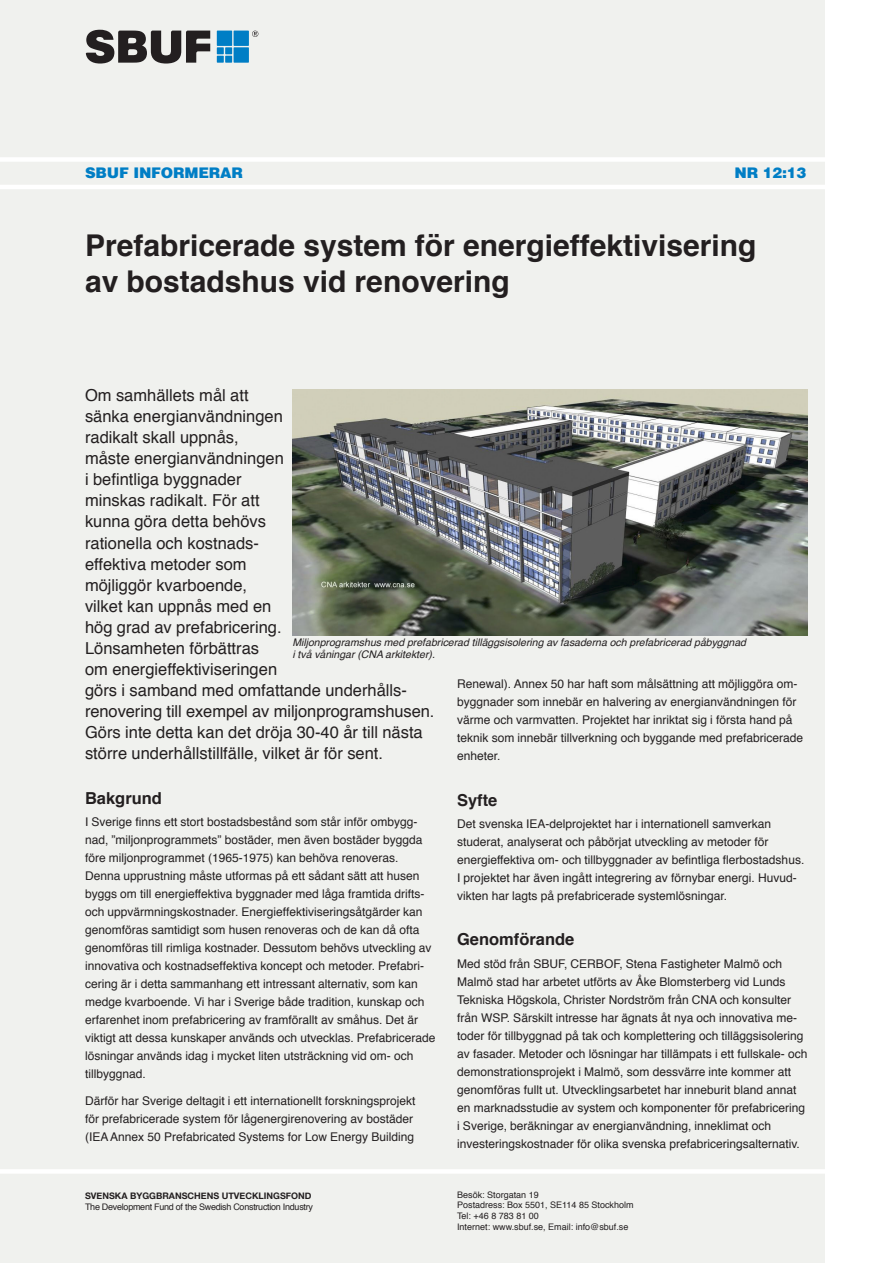
<style>
.page{position:relative;width:893px;height:1263px;background:#fff}
.page>*{position:absolute;margin:0;border:0;box-sizing:border-box;transform-origin:0 0}
.Rubrik{font:700 30px/36px "Helvetica";color:#231f20}
.Ingress{font:16.5px/21px "Helvetica";color:#231f20}
.Mellanrubbe{font:700 16.5px "Helvetica";color:#231f20}
.t1{font:900 15px "Helvetica";letter-spacing:-.02em;color:#007ec5}
.Brödtext{font:12px/18px "Helvetica";color:#231f20}
.Bildtext{font:italic 10.5px/12.6px "Helvetica";color:#231f20}
.t2{font:9px "Helvetica";color:#231f20}
.t3{font:9px "Helvetica";letter-spacing:-.03em;color:#231f20}
.t4{font:700 9px "Helvetica Neue";color:#231f20}
</style>
<div class="page">
<div style="left:0;top:0;width:825px;height:1263px;background:#f0f1ee"></div>
<svg style="left:86px;top:30px;width:124px;height:34px"></svg>
<div style="left:225px;top:47px;width:7px;height:7px;background:#007ec5"></div>
<div style="left:217px;top:47px;width:7px;height:7px;background:#007ec5"></div>
<div style="left:225px;top:56px;width:7px;height:7px;background:#007ec5"></div>
<div style="left:217px;top:56px;width:7px;height:7px;background:#007ec5"></div>
<div style="left:234px;top:47px;width:15px;height:16px;background:#007ec5"></div>
<div style="left:234px;top:31px;width:15px;height:15px;background:#007ec5"></div>
<div style="left:217px;top:31px;width:15px;height:15px;background:#007ec5"></div>
<svg style="left:252px;top:31px;width:6px;height:6px"></svg>
<div style="left:0;top:157px;width:835px;height:5px;background:#fff"></div>
<hr style="left:0;top:185px;width:835px;height:4px;background:#fff">
<div style="left:0;top:1169px;width:836px;height:5px;background:#fff"></div>
<img style="left:292px;top:389px;width:516px;height:247px">
<p class="t1" style="left:85px;top:164px;width:160px">SBUF INFORMERAR</p>
<p class="t1" style="left:734px;top:164px;width:74px">NR 12:13</p>
<p class="Rubrik" style="left:85px;top:228px;width:673px">Prefabricerade system för energieffektivisering av bostadshus vid renovering</p>
<p class="Ingress" style="left:85px;top:386px;width:351px">Om samhällets mål att<br>sänka energianvändningen<br>radikalt skall uppnås,<br>måste energianvändningen<br>i befintliga byggnader<br>minskas radikalt. För att<br>kunna göra detta behövs<br>rationella och kostnads-<br>effektiva metoder som<br>möjliggör kvarboende,<br>vilket kan uppnås med en<br>hög grad av prefabricering.<br>Lönsamheten förbättras<br>om energieffektiviseringen<br>görs i samband med omfattande underhålls&shy;renovering till exempel av miljonprogramshusen.<br>Görs inte detta kan det dröja 30-40 år till nästa större underhållstillfälle, vilket är för sent.</p>
<p class="Mellanrubbe" style="left:85px;top:785px;width:79px">Bakgrund</p>
<p class="Brödtext" style="left:85px;top:813px;width:352px">I Sverige finns ett stort bostadsbestånd som står inför ombygg&shy;nad, ”miljonprogrammets” bostäder, men även bostäder byggda före miljonprogrammet (1965-1975) kan behöva renoveras.<br>Denna upprustning måste utformas på ett sådant sätt att husen byggs om till energieffektiva byggnader med låga framtida drifts&shy;och uppvärmningskostnader. Energieffektiviseringsåtgärder kan genomföras samtidigt som husen renoveras och de kan då ofta genomföras till rimliga kostnader. Dessutom behövs utveckling av innovativa och kostnadseffektiva koncept och metoder. Prefabri&shy;cering är i detta sammanhang ett intressant alternativ, som kan medge kvarboende. Vi har i Sverige både tradition, kunskap och erfarenhet inom prefabricering av framförallt av småhus. Det är viktigt att dessa kunskaper används och utvecklas. Prefabricerade lösningar används idag i mycket liten utsträckning vid om- och tillbyggnad.</p>
<p class="Brödtext" style="left:85px;top:1092px;width:332px">Därför har Sverige deltagit i ett internationellt forskningsprojekt för prefabricerade system för lågenergirenovering av bostäder (IEA Annex 50 Prefabricated Systems for Low Energy Building</p>
<p class="Bildtext" style="left:292px;top:636px;width:455px">Miljonprogramshus med prefabricerad tilläggsisolering av fasaderna och prefabricerad påbyggnad i två våningar (CNA arkitekter).</p>
<p class="Brödtext" style="left:457px;top:675px;width:347px">Renewal). Annex 50 har haft som målsättning att möjliggöra om&shy;byggnader som innebär en halvering av energianvändningen för värme och varmvatten. Projektet har inriktat sig i första hand på teknik som innebär tillverkning och byggande med prefabricerade enheter.</p>
<p class="Mellanrubbe" style="left:457px;top:786px;width:42px">Syfte</p>
<p class="Brödtext" style="left:457px;top:815px;width:349px">Det svenska IEA-delprojektet har i internationell samverkan studerat, analyserat och påbörjat utveckling av metoder för energieffektiva om- och tillbyggnader av befintliga flerbostadshus.<br>I projektet har även ingått integrering av förnybar energi. Huvud&shy;vikten har lagts på prefabricerade systemlösningar.</p>
<p class="Mellanrubbe" style="left:457px;top:926px;width:119px">Genomförande</p>
<p class="Brödtext" style="left:457px;top:955px;width:352px">Med stöd från SBUF, CERBOF, Stena Fastigheter Malmö och Malmö stad har arbetet utförts av Åke Blomsterberg vid Lunds Tekniska Högskola, Christer Nordström från CNA och konsulter från WSP. Särskilt intresse har ägnats åt nya och innovativa me&shy;toder för tillbyggnad på tak och komplettering och tilläggsisolering av fasader. Metoder och lösningar har tillämpats i ett fullskale- och demonstrationsprojekt i Malmö, som dessvärre inte kommer att genomföras fullt ut. Utvecklingsarbetet har inneburit bland annat en marknadsstudie av system och komponenter för prefabricering i Sverige, beräkningar av energianvändning, inneklimat och investeringskostnader för olika svenska prefabriceringsalternativ.</p>
<p class="t4" style="left:85px;top:1191px;width:228px">SVENSKA BYGGBRANSCHENS UTVECKLINGSFOND</p>
<p class="t3" style="left:85px;top:1200px;width:229px">The Development Fund of the Swedish Construction Industry</p>
<p class="t2" style="left:457px;top:1187px;width:83px">Besök: Storgatan 19</p>
<p class="t2" style="left:457px;top:1198px;width:178px">Postadress: Box 5501, SE114 85 Stockholm</p>
<p class="t2" style="left:457px;top:1209px;width:83px">Tel: +46 8 783 81 00</p>
<p class="t2" style="left:457px;top:1220px;width:173px">Internet: www.sbuf.se, Email: info@sbuf.se</p>
</div>
